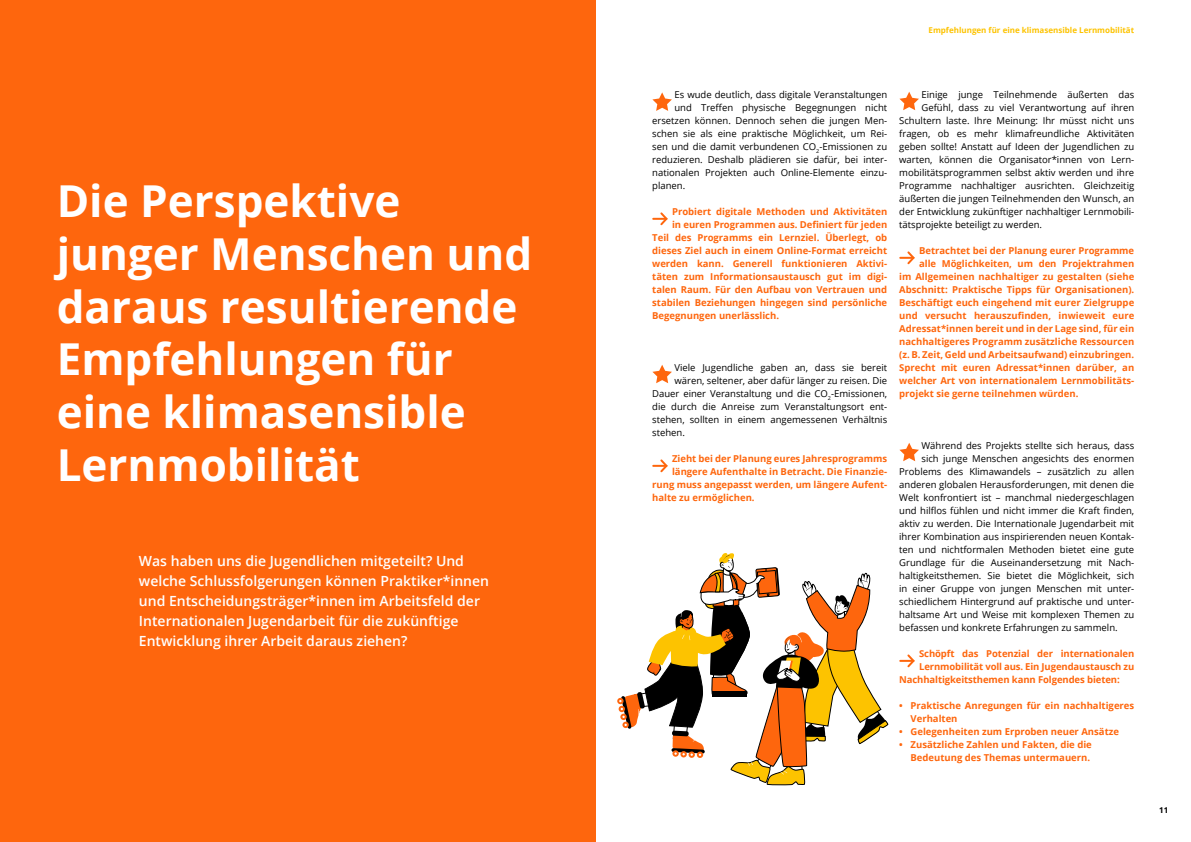
<style>
.page{position:relative;width:1191px;height:842px;background:#fff}
.page>*{position:absolute;margin:0;border:0;box-sizing:border-box;transform-origin:0 0}
.H1_nicht_numm{font:700 44px/52.8px "Open Sans";color:#fff}
.Intro_Einleitungssei{font:600 14px/20px "Open Sans";color:#fff}
.Copy_initiale{font:9.5px "Open Sans";color:#000}
.Copy_initiale-2{font:700 9.5px/13px "Open Sans";color:#fe660d}
.t1{font:700 8px "Open Sans";color:#fdc300}
.t2{font:700 8px "Open Sans";color:#000}
</style>
<div class="page">
<div style="left:0;top:0;width:595px;height:842px;background:#fe660d"></div>
<svg style="left:652px;top:92px;width:20px;height:19px"></svg>
<svg style="left:653px;top:212px;width:15px;height:14px"></svg>
<svg style="left:652px;top:365px;width:20px;height:18px"></svg>
<svg style="left:653px;top:459px;width:15px;height:14px"></svg>
<svg style="left:899px;top:92px;width:20px;height:18px"></svg>
<svg style="left:900px;top:251px;width:15px;height:14px"></svg>
<svg style="left:899px;top:443px;width:20px;height:18px"></svg>
<svg style="left:900px;top:654px;width:15px;height:14px"></svg>
<div style="left:617px;top:698px;width:7px;height:6px;background:#fe660d;border-radius:3px"></div>
<svg style="left:619px;top:553px;width:269px;height:233px"></svg>
<p class="H1_nicht_numm" style="left:57px;top:173px;width:477px">Die Perspektive junger Menschen und daraus resultierende<br>Empfehlungen für eine klimasensible<br>Lernmobilität</p>
<p class="Intro_Einleitungssei" style="left:139px;top:551px;width:352px">Was haben uns die Jugendlichen mitgeteilt? Und welche Schlussfolgerungen können Praktiker*innen und Entscheidungsträger*innen im Arbeitsfeld der Internationalen Jugendarbeit für die zukünftige Entwicklung ihrer Arbeit daraus ziehen?</p>
<p class="t1" style="left:928px;top:25px;width:207px">Empfehlungen für eine klimasensible Lernmobilität</p>
<p class="Copy_initiale" style="left:674px;top:88px;width:214px">Es wude deutlich, dass digitale Veranstaltungen</p>
<p class="Copy_initiale" style="left:674px;top:101px;width:214px">und Treffen physische Begegnungen nicht</p>
<p class="Copy_initiale" style="left:652px;top:114px;width:236px">ersetzen können. Dennoch sehen die jungen Men-</p>
<p class="Copy_initiale" style="left:652px;top:127px;width:236px">schen sie als eine praktische Möglichkeit, um Rei-</p>
<p class="Copy_initiale" style="left:652px;top:140px;width:236px">sen und die damit verbundenen CO<sub>2</sub>-Emissionen zu</p>
<p class="Copy_initiale" style="left:652px;top:153px;width:236px">reduzieren. Deshalb plädieren sie dafür, bei inter-</p>
<p class="Copy_initiale" style="left:652px;top:166px;width:236px">nationalen Projekten auch Online-Elemente einzu-</p>
<p class="Copy_initiale" style="left:652px;top:179px;width:35px">planen.</p>
<p class="Copy_initiale-2" style="left:672px;top:205px;width:217px">Probiert digitale Methoden und Aktivitäten</p>
<p class="Copy_initiale-2" style="left:672px;top:218px;width:217px">in euren Programmen aus. Definiert für jeden</p>
<p class="Copy_initiale-2" style="left:652px;top:231px;width:236px">Teil des Programms ein Lernziel. Überlegt, ob</p>
<p class="Copy_initiale-2" style="left:652px;top:244px;width:236px">dieses Ziel auch in einem Online-Format erreicht</p>
<p class="Copy_initiale-2" style="left:652px;top:257px;width:236px">werden kann. Generell funktionieren Aktivi-</p>
<p class="Copy_initiale-2" style="left:652px;top:270px;width:236px">täten zum Informationsaustausch gut im digi-</p>
<p class="Copy_initiale-2" style="left:652px;top:283px;width:236px">talen Raum. Für den Aufbau von Vertrauen und</p>
<p class="Copy_initiale-2" style="left:652px;top:296px;width:236px">stabilen Beziehungen hingegen sind persönliche</p>
<p class="Copy_initiale-2" style="left:652px;top:309px;width:128px">Begegnungen unerlässlich.</p>
<p class="Copy_initiale" style="left:674px;top:361px;width:214px">Viele Jugendliche gaben an, dass sie bereit</p>
<p class="Copy_initiale" style="left:674px;top:374px;width:214px">wären, seltener, aber dafür länger zu reisen. Die</p>
<p class="Copy_initiale" style="left:652px;top:387px;width:236px">Dauer einer Veranstaltung und die CO<sub>2</sub>-Emissionen,</p>
<p class="Copy_initiale" style="left:652px;top:400px;width:236px">die durch die Anreise zum Veranstaltungsort ent-</p>
<p class="Copy_initiale" style="left:652px;top:413px;width:236px">stehen, sollten in einem angemessenen Verhältnis</p>
<p class="Copy_initiale" style="left:652px;top:426px;width:34px">stehen.</p>
<p class="Copy_initiale-2" style="left:672px;top:452px;width:217px">Zieht bei der Planung eures Jahresprogramms</p>
<p class="Copy_initiale-2" style="left:672px;top:465px;width:217px">längere Aufenthalte in Betracht. Die Finanzie-</p>
<p class="Copy_initiale-2" style="left:652px;top:478px;width:236px">rung muss angepasst werden, um längere Aufent-</p>
<p class="Copy_initiale-2" style="left:652px;top:491px;width:104px">halte zu ermöglichen.</p>
<p class="Copy_initiale" style="left:921px;top:88px;width:214px">Einige junge Teilnehmende äußerten das</p>
<p class="Copy_initiale" style="left:921px;top:101px;width:214px">Gefühl, dass zu viel Verantwortung auf ihren</p>
<p class="Copy_initiale" style="left:899px;top:114px;width:236px">Schultern laste. Ihre Meinung: Ihr müsst nicht uns</p>
<p class="Copy_initiale" style="left:899px;top:127px;width:236px">fragen, ob es mehr klimafreundliche Aktivitäten</p>
<p class="Copy_initiale" style="left:899px;top:140px;width:236px">geben sollte! Anstatt auf Ideen der Jugendlichen zu</p>
<p class="Copy_initiale" style="left:899px;top:153px;width:236px">warten, können die Organisator*innen von Lern-</p>
<p class="Copy_initiale" style="left:899px;top:166px;width:236px">mobilitätsprogrammen selbst aktiv werden und ihre</p>
<p class="Copy_initiale" style="left:899px;top:179px;width:236px">Programme nachhaltiger ausrichten. Gleichzeitig</p>
<p class="Copy_initiale" style="left:899px;top:192px;width:236px">äußerten die jungen Teilnehmenden den Wunsch, an</p>
<p class="Copy_initiale" style="left:899px;top:205px;width:236px">der Entwicklung zukünftiger nachhaltiger Lernmobili-</p>
<p class="Copy_initiale" style="left:899px;top:218px;width:144px">tätsprojekte beteiligt zu werden.</p>
<p class="Copy_initiale-2" style="left:919px;top:244px;width:217px">Betrachtet bei der Planung eurer Programme</p>
<p class="Copy_initiale-2" style="left:919px;top:257px;width:217px">alle Möglichkeiten, um den Projektrahmen</p>
<p class="Copy_initiale-2" style="left:899px;top:270px;width:236px">im Allgemeinen nachhaltiger zu gestalten (siehe</p>
<p class="Copy_initiale-2" style="left:899px;top:283px;width:236px">Abschnitt: Praktische Tipps für Organisationen).</p>
<p class="Copy_initiale-2" style="left:899px;top:296px;width:236px">Beschäftigt euch eingehend mit eurer Zielgruppe</p>
<p class="Copy_initiale-2" style="left:899px;top:309px;width:236px">und versucht herauszufinden, inwieweit eure</p>
<p class="Copy_initiale-2" style="left:899px;top:322px;width:236px">Adressat*innen bereit und in der Lage sind, für ein</p>
<p class="Copy_initiale-2" style="left:899px;top:335px;width:236px">nachhaltigeres Programm zusätzliche Ressourcen</p>
<p class="Copy_initiale-2" style="left:899px;top:348px;width:236px">(z. B. Zeit, Geld und Arbeitsaufwand) einzubringen.</p>
<p class="Copy_initiale-2" style="left:899px;top:361px;width:236px">Sprecht mit euren Adressat*innen darüber, an</p>
<p class="Copy_initiale-2" style="left:899px;top:374px;width:236px">welcher Art von internationalem Lernmobilitäts-</p>
<p class="Copy_initiale-2" style="left:899px;top:387px;width:181px">projekt sie gerne teilnehmen würden.</p>
<p class="Copy_initiale" style="left:921px;top:439px;width:214px">Während des Projekts stellte sich heraus, dass</p>
<p class="Copy_initiale" style="left:921px;top:452px;width:214px">sich junge Menschen angesichts des enormen</p>
<p class="Copy_initiale" style="left:899px;top:465px;width:236px">Problems des Klimawandels – zusätzlich zu allen</p>
<p class="Copy_initiale" style="left:899px;top:478px;width:236px">anderen globalen Herausforderungen, mit denen die</p>
<p class="Copy_initiale" style="left:899px;top:491px;width:236px">Welt konfrontiert ist – manchmal niedergeschlagen</p>
<p class="Copy_initiale" style="left:899px;top:504px;width:236px">und hilflos fühlen und nicht immer die Kraft finden,</p>
<p class="Copy_initiale" style="left:899px;top:517px;width:236px">aktiv zu werden. Die Internationale Jugendarbeit mit</p>
<p class="Copy_initiale" style="left:899px;top:530px;width:236px">ihrer Kombination aus inspirierenden neuen Kontak-</p>
<p class="Copy_initiale" style="left:899px;top:543px;width:236px">ten und nichtformalen Methoden bietet eine gute</p>
<p class="Copy_initiale" style="left:899px;top:556px;width:236px">Grundlage für die Auseinandersetzung mit Nach-</p>
<p class="Copy_initiale" style="left:899px;top:569px;width:236px">haltigkeitsthemen. Sie bietet die Möglichkeit, sich</p>
<p class="Copy_initiale" style="left:899px;top:582px;width:236px">in einer Gruppe von jungen Menschen mit unter-</p>
<p class="Copy_initiale" style="left:899px;top:595px;width:236px">schiedlichem Hintergrund auf praktische und unter-</p>
<p class="Copy_initiale" style="left:899px;top:608px;width:236px">haltsame Art und Weise mit komplexen Themen zu</p>
<p class="Copy_initiale" style="left:899px;top:621px;width:220px">befassen und konkrete Erfahrungen zu sammeln.</p>
<p class="Copy_initiale-2" style="left:919px;top:647px;width:217px">Schöpft das Potenzial der internationalen</p>
<p class="Copy_initiale-2" style="left:919px;top:660px;width:217px">Lernmobilität voll aus. Ein Jugendaustausch zu</p>
<p class="Copy_initiale-2" style="left:899px;top:673px;width:222px">Nachhaltigkeitsthemen kann Folgendes bieten:</p>
<p class="Copy_initiale-2" style="left:910px;top:699px;width:225px;text-indent:-11px">• Praktische Anregungen für ein nachhaltigeres<br>Verhalten</p>
<p class="Copy_initiale-2" style="left:899px;top:725px;width:221px">• Gelegenheiten zum Erproben neuer Ansätze</p>
<p class="Copy_initiale-2" style="left:899px;top:738px;width:194px;text-align:right">• Zusätzliche Zahlen und Fakten, die die<br>Bedeutung des Themas untermauern.</p>
<p class="t2" style="left:1159px;top:805px;width:11px">11</p>
</div>
